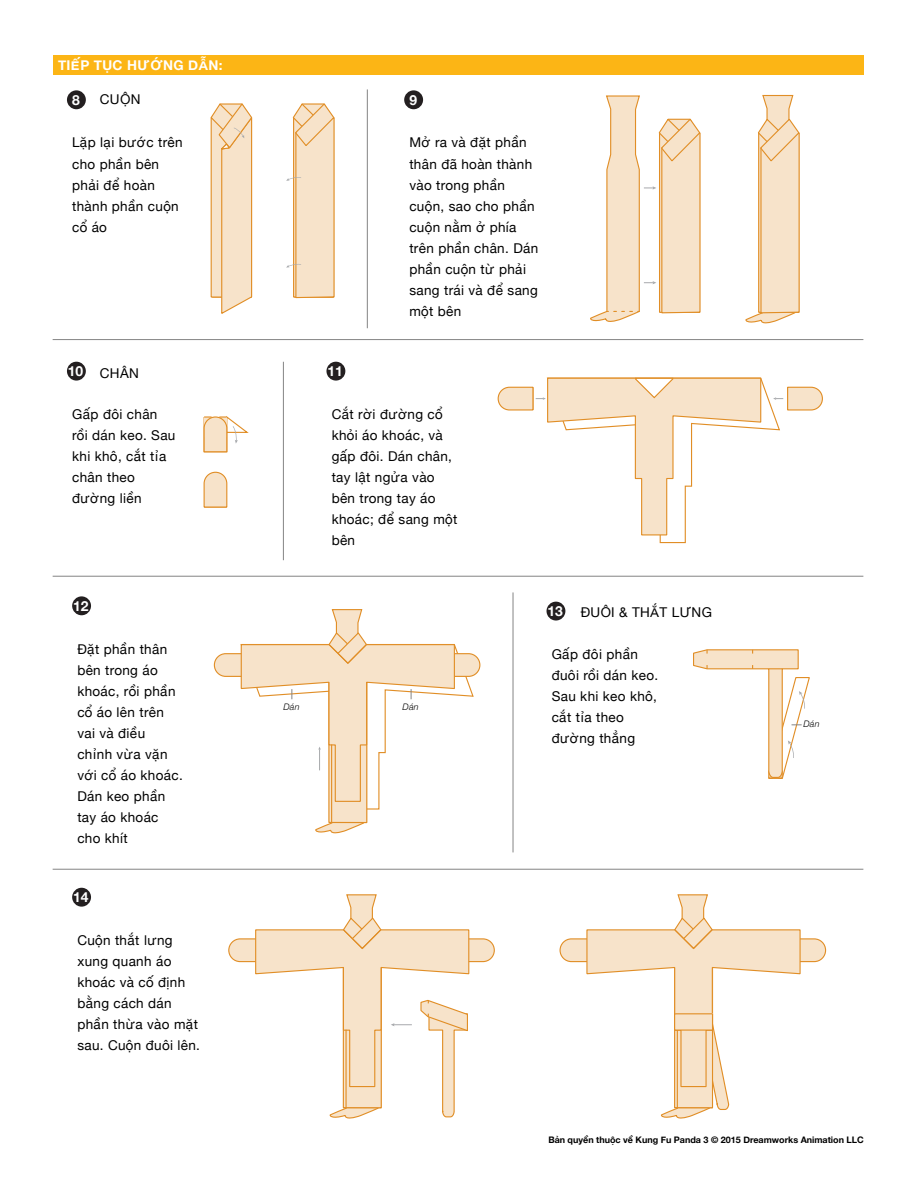
<style>
.page{position:relative;width:918px;height:1188px;background:#fff}
.page>*{position:absolute;margin:0;border:0;box-sizing:border-box;transform-origin:0 0}
.t1{font:700 13.8px "Helvetica Neue";color:#fff}
.t2{font:13.5px/21px "Helvetica Neue";letter-spacing:.025em;color:#000}
.t3{font:700 13.5px "Helvetica Neue";letter-spacing:.025em;color:#fff}
.t4{font:700 9px "Helvetica Neue";color:#000}
.t5{font:italic 300 9px "Helvetica Neue";letter-spacing:.025em;color:#000}
</style>
<div class="page">
<hr style="left:53px;top:339px;width:810px;height:1px;background:#848484">
<hr style="left:53px;top:576px;width:810px;height:1px;background:#848484">
<hr style="left:53px;top:869px;width:810px;height:1px;background:#848484">
<div style="left:53px;top:55px;width:810px;height:19px;background:#fcb515"></div>
<hr style="left:367px;top:89px;width:1px;height:239px;background:#848484">
<hr style="left:283px;top:362px;width:1px;height:198px;background:#848484">
<div style="left:67px;top:90px;width:19px;height:19px;background:#231f20;border-radius:50%"></div>
<div style="left:67px;top:362px;width:19px;height:19px;background:#231f20;border-radius:50%"></div>
<div style="left:547px;top:602px;width:18px;height:19px;background:#231f20;border-radius:50%"></div>
<div style="left:72px;top:596px;width:19px;height:19px;background:#231f20;border-radius:50%"></div>
<div style="left:72px;top:888px;width:19px;height:19px;background:#231f20;border-radius:50%"></div>
<div style="left:326px;top:362px;width:19px;height:19px;background:#231f20;border-radius:50%"></div>
<div style="left:404px;top:90px;width:19px;height:19px;background:#231f20;border-radius:50%"></div>
<svg style="left:210px;top:103px;width:43px;height:211px;background:#f5ddbf"></svg>
<svg style="left:286px;top:103px;width:49px;height:196px"></svg>
<svg style="left:745px;top:94px;width:55px;height:230px"></svg>
<svg style="left:590px;top:95px;width:111px;height:227px"></svg>
<svg style="left:203px;top:416px;width:46px;height:37px"></svg>
<svg style="left:203px;top:471px;width:25px;height:37px"></svg>
<svg style="left:497px;top:377px;width:326px;height:167px"></svg>
<hr style="left:513px;top:592px;width:1px;height:260px;background:#848484">
<svg style="left:228px;top:894px;width:267px;height:225px"></svg>
<svg style="left:559px;top:894px;width:268px;height:225px"></svg>
<hr style="left:677px;top:1030px;width:1px;height:78px;background:#e18e26">
<div style="left:675px;top:1014px;width:38px;height:16px;background:#f7e3ca"></div>
<div style="left:674px;top:1013px;width:39px;height:18px;border:1px solid #e18e26"></div>
<svg style="left:213px;top:609px;width:268px;height:225px"></svg>
<svg style="left:693px;top:649px;width:117px;height:130px"></svg>
<p class="t3" style="left:58px;top:54px;width:166px">TIẾP TỤC HƯỚNG DẪN:</p>
<p class="t1" style="left:72px;top:89px;width:9px">8</p>
<p class="t2" style="left:100px;top:90px;width:42px">CUỘN</p>
<p class="t1" style="left:409px;top:89px;width:9px">9</p>
<p class="t2" style="left:72px;top:133px;width:112px">Lặp lại bước trên cho phần bên phải để hoàn thành phần cuộn cổ áo</p>
<p class="t2" style="left:409px;top:133px;width:130px">Mở ra và đặt phần thân đã hoàn thành vào trong phần cuộn, sao cho phần cuộn nằm ở phía trên phần chân. Dán phần cuộn từ phải sang trái và để sang một bên</p>
<p class="t1" style="left:68px;top:360px;width:17px">10</p>
<p class="t2" style="left:100px;top:363px;width:41px">CHÂN</p>
<p class="t1" style="left:327px;top:360px;width:17px">11</p>
<p class="t2" style="left:72px;top:404px;width:105px">Gấp đôi chân rồi dán keo. Sau khi khô, cắt tỉa chân theo đường liền</p>
<p class="t2" style="left:332px;top:404px;width:127px">Cắt rời đường cổ khỏi áo khoác, và gấp đôi. Dán chân, tay lật ngửa vào bên trong tay áo khoác; để sang một bên</p>
<p class="t1" style="left:73px;top:595px;width:17px">12</p>
<p class="t1" style="left:547px;top:600px;width:17px">13</p>
<p class="t2" style="left:581px;top:602px;width:133px">ĐUÔI &amp; THẮT LƯNG</p>
<p class="t2" style="left:77px;top:639px;width:107px">Đặt phần thân bên trong áo khoác, rồi phần cổ áo lên trên vai và điều chỉnh vừa vặn với cổ áo khoác.<br>Dán keo phần tay áo khoác cho khít</p>
<p class="t5" style="left:283px;top:700px;width:18px">Dán</p>
<p class="t5" style="left:403px;top:700px;width:18px">Dán</p>
<p class="t2" style="left:552px;top:644px;width:108px">Gấp đôi phần đuôi rồi dán keo.<br>Sau khi keo khô, cắt tỉa theo đường thẳng</p>
<p class="t5" style="left:803px;top:717px;width:18px">Dán</p>
<p class="t1" style="left:73px;top:886px;width:17px">14</p>
<p class="t2" style="left:77px;top:930px;width:124px">Cuộn thắt lưng xung quanh áo khoác và cố định bằng cách dán phần thừa vào mặt sau. Cuộn đuôi lên.</p>
<p class="t4" style="left:548px;top:1133px;width:317px">Bản quyền thuộc về Kung Fu Panda 3 © 2015 Dreamworks Animation LLC</p>
</div>
